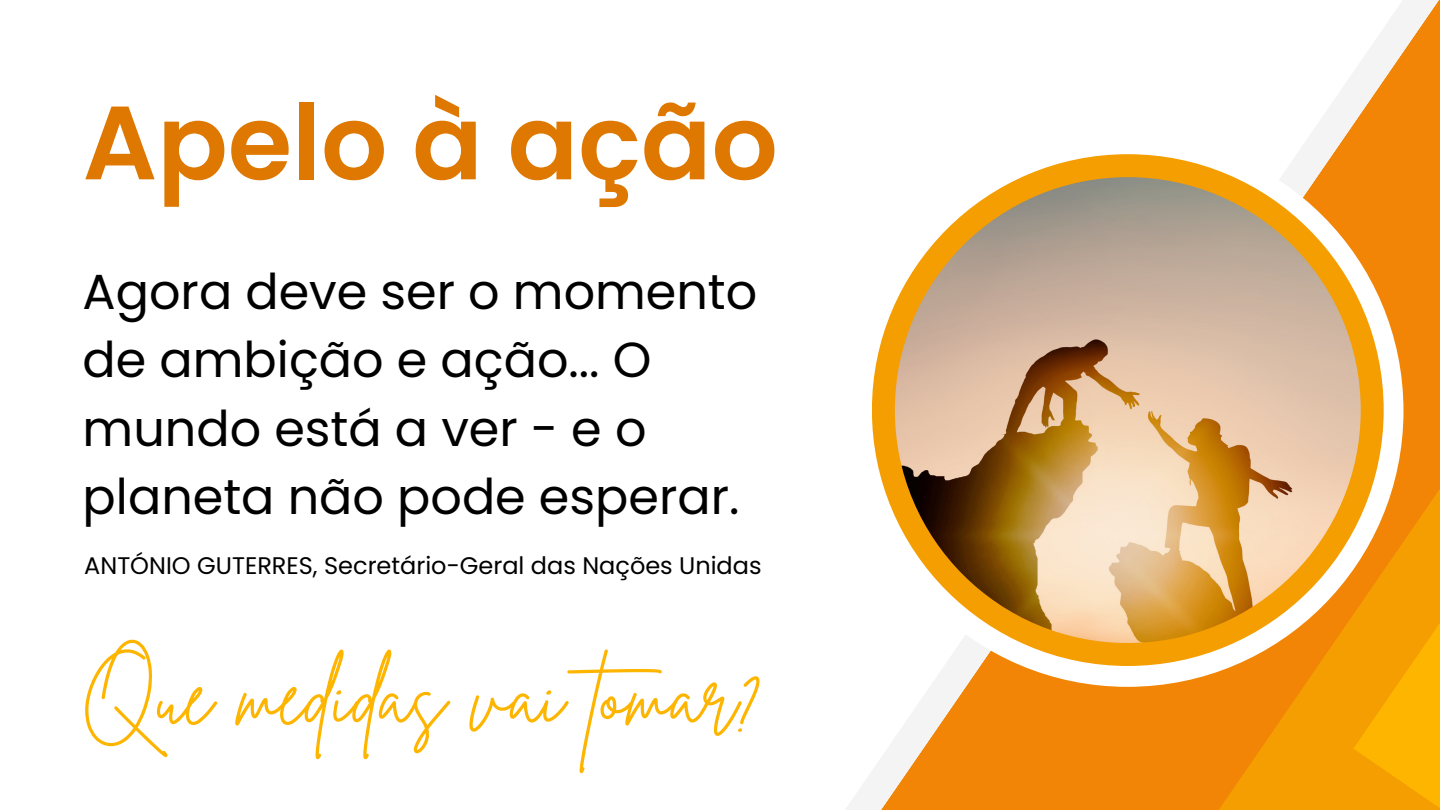
<style>
.page{position:relative;width:1440px;height:810px;background:#fff}
.page>*{position:absolute;margin:0;border:0;box-sizing:border-box;transform-origin:0 0}
.t1{font:600 104.1px "Poppins";color:#df7801}
.t2{font:84.2px "Brittany Signature";color:#feb500}
.t3{font:49.3px/68.2px "Poppins";color:#000}
.t4{font:24px "Poppins";color:#000}
</style>
<div class="page">
<svg style="left:845px;top:73px;width:508px;height:737px"></svg>
<svg style="left:1014px;top:192px;width:339px;height:618px;fill:#f28506"></svg>
<svg style="left:1353px;top:0;width:87px;height:810px;fill:#f28506"></svg>
<div style="left:852px;top:135px;width:551px;height:552px;background:#fff;border-radius:50%"></div>
<div style="left:872px;top:154px;width:512px;height:512px;background:#f59e01;border-radius:50%"></div>
<img style="left:895px;top:177px;width:466px;height:466px;border-radius:50%">
<p class="t1" style="left:83px;top:70px;width:697px">Apelo à ação</p>
<p class="t3" style="left:83px;top:258px;width:676px">Agora deve ser o momento de ambição e ação... O mundo está a ver - e o planeta não pode esperar.</p>
<p class="t4" style="left:84px;top:549px;width:679px">ANTÓNIO GUTERRES, Secretário-Geral das Nações Unidas</p>
<p class="t2" style="left:81px;top:641px;width:684px">Que medidas vai tomar?</p>
</div>
